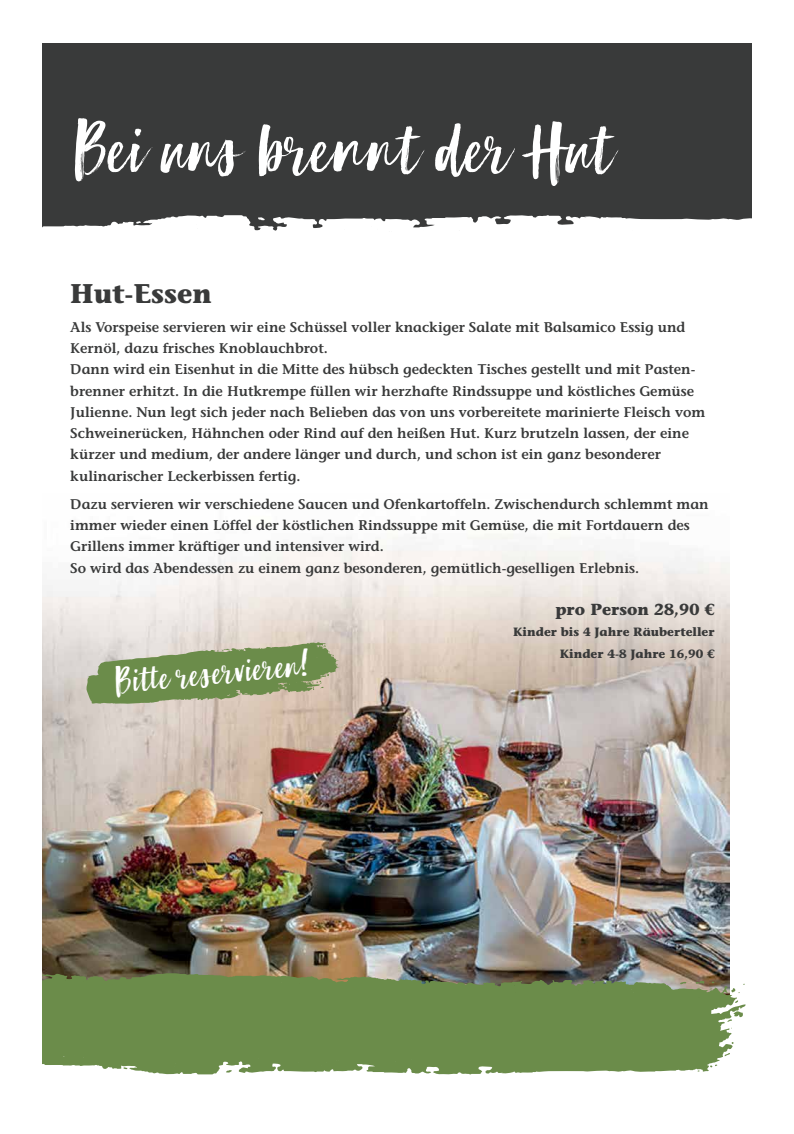
<style>
.page{position:relative;width:794px;height:1134px;background:#fff}
.page>*{position:absolute;margin:0;border:0;box-sizing:border-box;transform-origin:0 0}
.t1{font:36.9px "Lucky Turns";color:#fff}
.t2{font:700 27px "Stone Informal Std";color:#393a3a}
.t3{font:700 16px "Stone Informal Std";color:#393a3a}
.t4{font:600 14px/21.3px "Stone Informal Std";color:#393a3a}
.t5{font:700 12px/21.3px "Stone Informal Std";color:#393a3a;text-align:right}
</style>
<div class="page">
<img style="left:42px;top:534px;width:687px;height:437px">
<div style="left:41px;top:43px;width:753px;height:189px;background:#393a3a"></div>
<svg style="left:41px;top:214px;width:712px;height:18px;fill:#fff"></svg>
<svg style="left:136px;top:221px;width:5px;height:3px"></svg>
<svg style="left:258px;top:217px;width:7px;height:3px"></svg>
<svg style="left:75px;top:118px;width:543px;height:68px"></svg>
<svg style="left:86px;top:642px;width:253px;height:62px;background:#8fa171"></svg>
<svg style="left:42px;top:971px;width:703px;height:104px;background:#759157"></svg>
<svg style="left:724px;top:1053px;width:6px;height:3px"></svg>
<svg style="left:680px;top:981px;width:6px;height:3px"></svg>
<svg style="left:710px;top:1064px;width:7px;height:3px"></svg>
<svg style="left:727px;top:1011px;width:16px;height:11px"></svg>
<svg style="left:696px;top:980px;width:18px;height:9px"></svg>
<svg style="left:226px;top:1070px;width:6px;height:3px"></svg>
<svg style="left:731px;top:983px;width:14px;height:10px"></svg>
<div style="left:753px;top:0;width:41px;height:1124px;background:#fff"></div>
<h2 class="t2" style="left:70px;top:277px;width:143px">Hut-Essen</h2>
<p class="t4" style="left:70px;top:316px;width:636px">Als Vorspeise servieren wir eine Schüssel voller knackiger Salate mit Balsamico Essig und Kernöl, dazu frisches Knoblauchbrot.<br>Dann wird ein Eisenhut in die Mitte des hübsch gedeckten Tisches gestellt und mit Pasten&shy;brenner erhitzt. In die Hutkrempe füllen wir herzhafte Rindssuppe und köstliches Gemüse Julienne. Nun legt sich jeder nach Belieben das von uns vorbereitete marinierte Fleisch vom Schweinerücken, Hähnchen oder Rind auf den heißen Hut. Kurz brutzeln lassen, der eine kürzer und medium, der andere länger und durch, und schon ist ein ganz besonderer kulinarischer Leckerbissen fertig.</p>
<p class="t4" style="left:70px;top:493px;width:640px">Dazu servieren wir verschiedene Saucen und Ofenkartoffeln. Zwischendurch schlemmt man immer wieder einen Löffel der köstlichen Rindssuppe mit Gemüse, die mit Fortdauern des Grillens immer kräftiger und intensiver wird.<br>So wird das Abendessen zu einem ganz besonderen, gemütlich-geselligen Erlebnis.</p>
<p class="t3" style="left:555px;top:600px;width:161px">pro Person 28,90 €</p>
<p class="t5" style="left:513px;top:621px;width:203px">Kinder bis 4 Jahre Räuberteller<br>Kinder 4-8 Jahre 16,90 €</p>
<h1 class="t1" style="left:111px;top:660px;width:197px;rotate:-5deg">Bitt e res er vier en!</h1>
</div>
